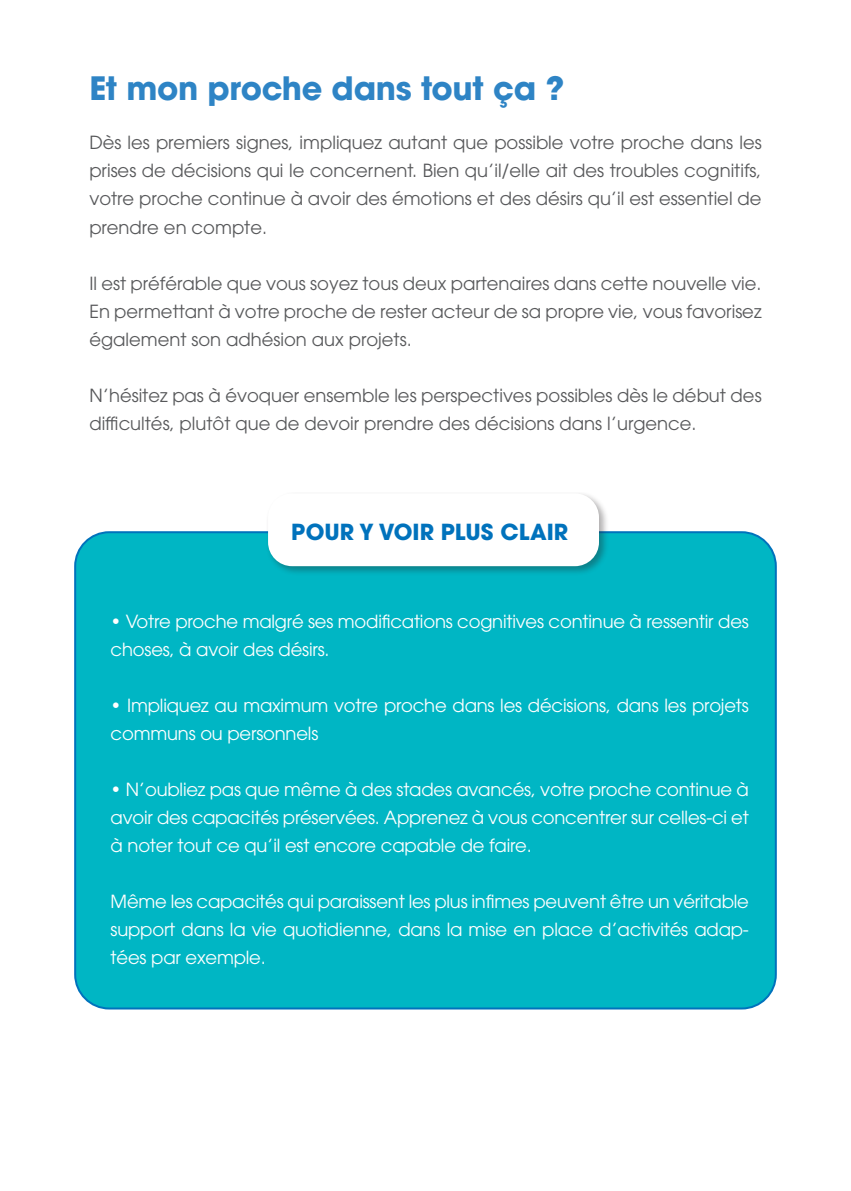
<style>
.page{position:relative;width:851px;height:1191px;background:#fff}
.page>*{position:absolute;margin:0;border:0;box-sizing:border-box;transform-origin:0 0}
.t1{font:700 32px "ITC Avant Garde Std";letter-spacing:-.01em;color:#2e84c5}
.t2{font:700 22px "ITC Avant Garde Std";color:#0072bc}
.t3{font:18px/28px "ITC Avant Garde Std";color:#57585a;text-align:justify}
.t4{font:18px/28px "ITC Avant Garde Std";letter-spacing:-.01em;color:#fff}
</style>
<div class="page">
<div style="left:75px;top:532px;width:700px;height:476px;background:#00b6c4;border-radius:34px"></div>
<div style="left:266px;top:491px;width:343px;height:85px;background:#231f20;opacity:.35"></div>
<div style="left:268px;top:493px;width:331px;height:73px;background:#fff;border-radius:24px"></div>
<p class="t1" style="left:89px;top:67px;width:476px">Et mon proche dans tout ça ?</p>
<p class="t3" style="left:89px;top:129px;width:673px">Dès les premiers signes, impliquez autant que possible votre proche dans les prises de décisions qui le concernent. Bien qu’il/elle ait des troubles cognitifs, votre proche continue à avoir des émotions et des désirs qu’il est essentiel de prendre en compte.</p>
<p class="t3" style="left:89px;top:269px;width:673px">Il est préférable que vous soyez tous deux partenaires dans cette nouvelle vie.<br>En permettant à votre proche de rester acteur de sa propre vie, vous favorisez également son adhésion aux projets.</p>
<p class="t3" style="left:89px;top:381px;width:673px">N’hésitez pas à évoquer ensemble les perspectives possibles dès le début des difficultés, plutôt que de devoir prendre des décisions dans l’urgence.</p>
<p class="t2" style="left:291px;top:517px;width:278px">POUR Y VOIR PLUS CLAIR</p>
<p class="t4" style="left:111px;top:607px;width:639px">• Votre proche malgré ses modifications cognitives continue à ressentir des choses, à avoir des désirs.</p>
<p class="t4" style="left:111px;top:691px;width:639px">• Impliquez au maximum votre proche dans les décisions, dans les projets communs ou personnels</p>
<p class="t4" style="left:111px;top:775px;width:639px;text-align:justify">• N’oubliez pas que même à des stades avancés, votre proche continue à avoir des capacités préservées. Apprenez à vous concentrer sur celles-ci et à noter tout ce qu’il est encore capable de faire.</p>
<p class="t4" style="left:111px;top:887px;width:639px;text-align:justify">Même les capacités qui paraissent les plus infimes peuvent être un véritable support dans la vie quotidienne, dans la mise en place d’activités adap&shy;tées par exemple.</p>
</div>
